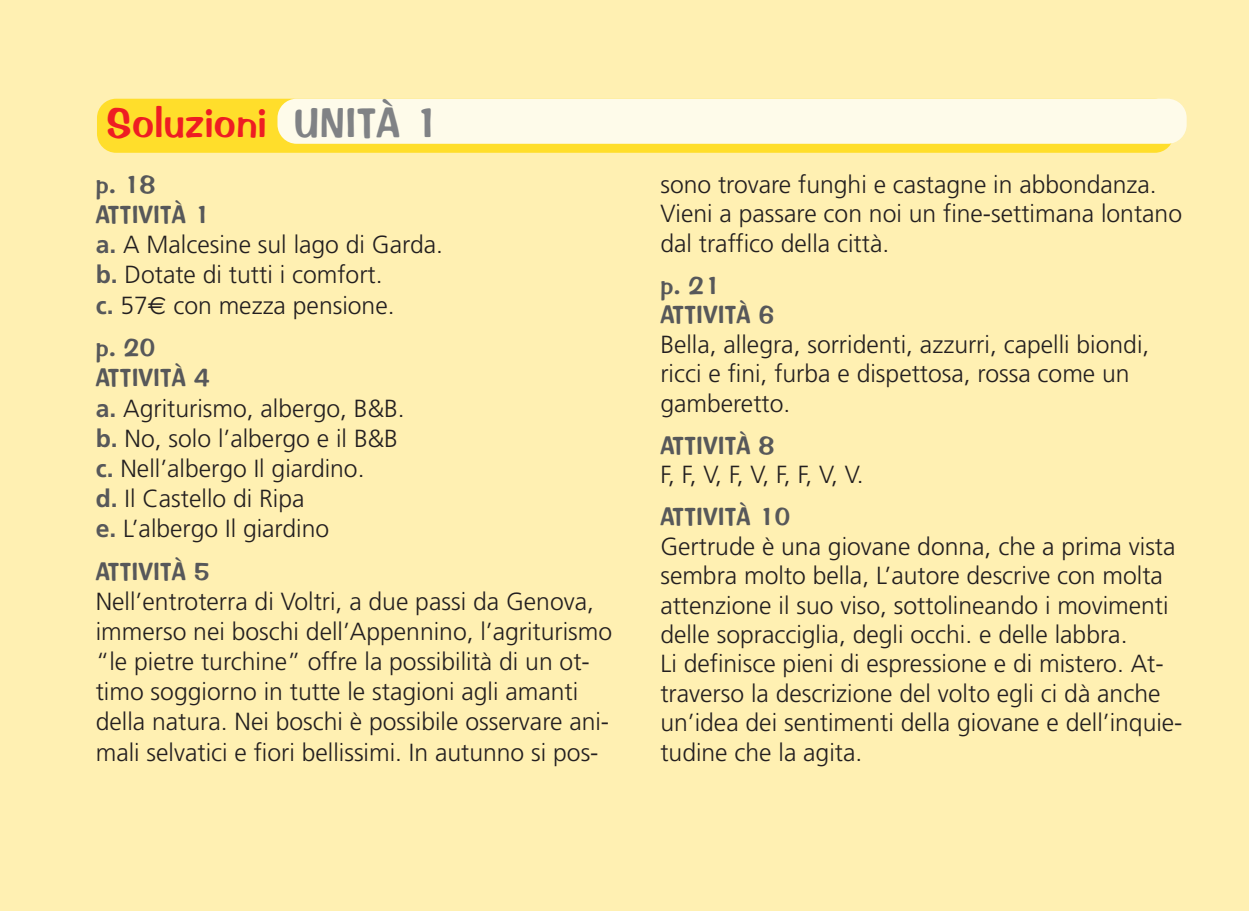
<style>
.page{position:relative;width:1249px;height:911px;background:#fff}
.page>*{position:absolute;margin:0;border:0;box-sizing:border-box;transform-origin:0 0}
.t1{font:41.4px "Inadon SSK";color:#ee1d23}
.t2{font:300 24.75px/30.2px "Frutiger";color:#231f20}
.t3{font:24.75px/30.2px "Inadon SSK";color:#57585a}
.s1{color:#808285}
.s2{font-weight:700;color:#57585a}
.s3{font-family:"Euro Sans";font-weight:400}
</style>
<div class="page">
<div style="left:0;top:0;width:1249px;height:910px;background:#fff0b2"></div>
<div style="left:97px;top:99px;width:1077px;height:54px;background:#ffde2b;border-radius:19px"></div>
<div style="left:277px;top:99px;width:909px;height:45px;background:#fefbea;border-radius:19px"></div>
<h1 class="t1" style="left:107px;top:106px;width:334px">Soluzioni <span class="s1">UNITÀ 1</span></h1>
<p class="t3" style="left:96px;top:172px;width:115px">p. 18<br>ATTIVITÀ 1</p>
<p class="t2" style="left:96px;top:231px;width:349px"><span class="s2">a.</span> A Malcesine sul lago di Garda. <span class="s2">b.</span> Dotate di tutti i comfort.<br><span class="s2">c.</span> 57<span class="s3">€</span> con mezza pensione.</p>
<p class="t3" style="left:96px;top:335px;width:115px">p. 20<br>ATTIVITÀ 4</p>
<p class="t2" style="left:96px;top:395px;width:310px"><span class="s2">a.</span> Agriturismo, albergo, B&amp;B. <span class="s2">b.</span> No, solo l’albergo e il B&amp;B <span class="s2">c.</span> Nell’albergo Il giardino.<br><span class="s2">d.</span> Il Castello di Ripa<br><span class="s2">e.</span> L’albergo Il giardino</p>
<p class="t3" style="left:96px;top:558px;width:115px">ATTIVITÀ 5</p>
<p class="t2" style="left:96px;top:588px;width:518px">Nell’entroterra di Voltri, a due passi da Genova, immerso nei boschi dell’Appennino, l’agriturismo “le pietre turchine” offre la possibilità di un ot&shy;timo soggiorno in tutte le stagioni agli amanti della natura. Nei boschi è possibile osservare ani&shy;mali selvatici e fiori bellissimi. In autunno si pos-</p>
<p class="t2" style="left:660px;top:171px;width:523px;line-height:29.5px">sono trovare funghi e castagne in abbondanza.<br>Vieni a passare con noi un fine-settimana lontano dal traffico della città.</p>
<p class="t3" style="left:660px;top:273px;width:115px;line-height:29.5px">p. 21<br>ATTIVITÀ 6</p>
<p class="t2" style="left:660px;top:331px;width:490px;line-height:29.5px">Bella, allegra, sorridenti, azzurri, capelli biondi, ricci e fini, furba e dispettosa, rossa come un gamberetto.</p>
<p class="t3" style="left:660px;top:432px;width:115px">ATTIVITÀ 8</p>
<p class="t2" style="left:660px;top:461px;width:205px">F, F, V, F, V, F, F, V, V.</p>
<p class="t3" style="left:660px;top:504px;width:131px">ATTIVITÀ 10</p>
<p class="t2" style="left:660px;top:533px;width:523px;line-height:29.5px">Gertrude è una giovane donna, che a prima vista sembra molto bella, L’autore descrive con molta attenzione il suo viso, sottolineando i movimenti delle sopracciglia, degli occhi. e delle labbra.<br>Li definisce pieni di espressione e di mistero. At&shy;traverso la descrizione del volto egli ci dà anche un’idea dei sentimenti della giovane e dell’inquie&shy;tudine che la agita.</p>
</div>
